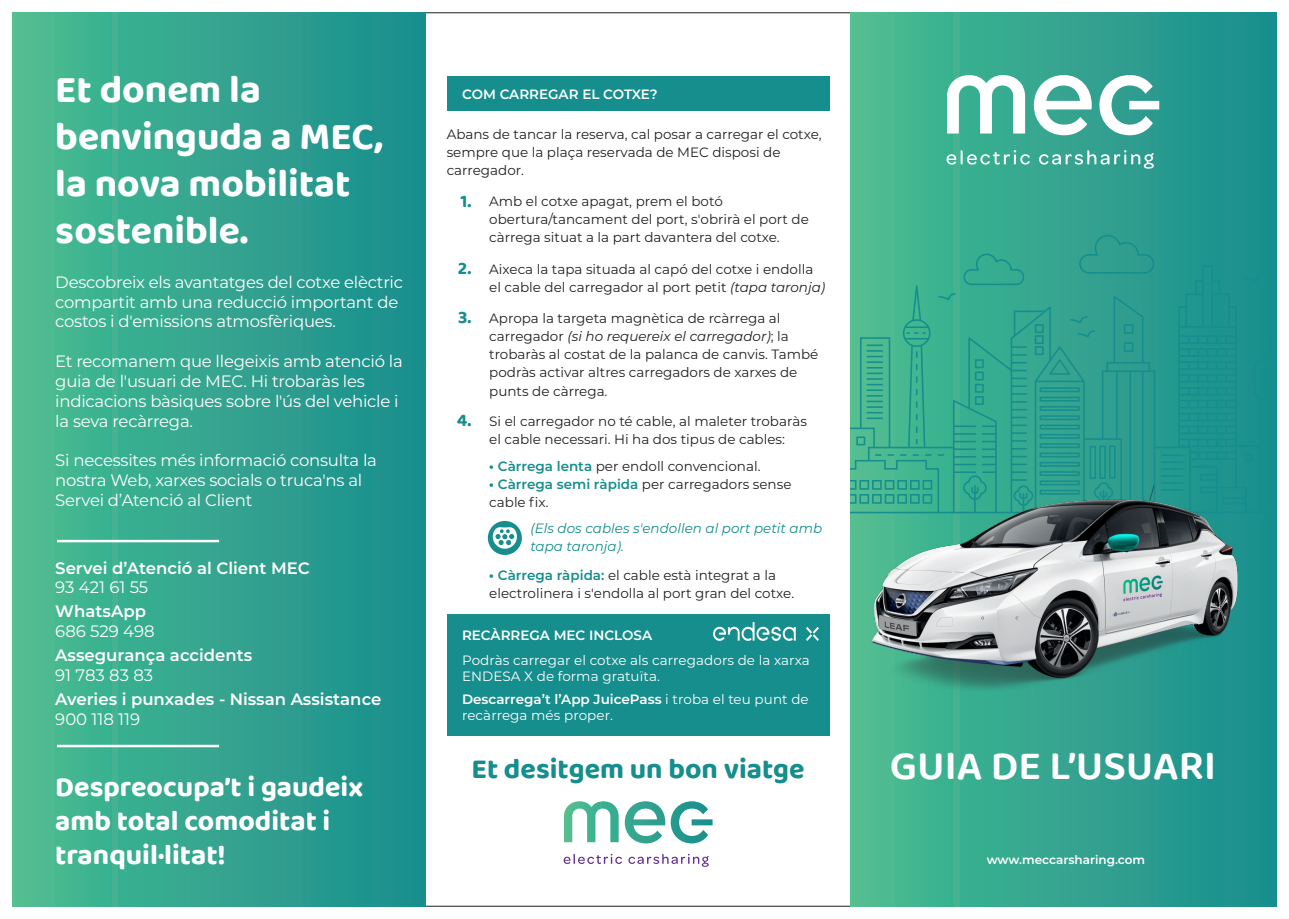
<style>
.page{position:relative;width:1289px;height:919px;background:#fff}
.page>*{position:absolute;margin:0;border:0;box-sizing:border-box;transform-origin:0 0}
.t1{font:600 42px "Baloo 2";color:#fff}
.t2{font:700 39px/46.8px "Baloo 2";color:#fff}
.t3{font:700 28.5px/34.2px "Baloo 2";color:#fff}
.t4{font:700 28.5px "Baloo 2";color:#158e8d}
.t5{font:700 18px "Baloo 2";color:#158e8d}
.t6{font:16.5px/19.8px "Montserrat";letter-spacing:-.015em;color:#fff}
.t7{font:600 16.5px "Montserrat";color:#fff}
.t8{font:13.5px/18px "Montserrat";color:#231f20}
.t9{font:13.5px/16.2px "Montserrat";letter-spacing:.005em;color:#fff}
.t10{font:italic 13.5px/18px "Montserrat";color:#158e8d}
.t11{font:600 13.5px "Montserrat";color:#fff}
.t12{font:600 12px "Montserrat";color:#fff}
.s1{font-style:italic}
.s2{font-family:"Baloo 2";font-weight:700;font-size:18px;color:#158e8d}
.s3{font-weight:900;color:#158e8d}
.s4{font-weight:600;color:#158e8d}
.s5{font-weight:600}
</style>
<div class="page">
<div style="left:850px;top:13px;width:426px;height:893px;background:linear-gradient(to right,#4dbd91,#188d8e)"></div>
<div style="left:13px;top:13px;width:412px;height:893px;background:linear-gradient(to right,#4dbd91,#198d8e)"></div>
<svg style="left:946px;top:150px;width:83px;height:15px"></svg>
<svg style="left:1039px;top:150px;width:114px;height:19px;background:#5bb3a5"></svg>
<svg style="left:947px;top:75px;width:212px;height:60px"></svg>
<div style="left:446px;top:77px;width:383px;height:34px;background:#158e8d"></div>
<hr style="left:57px;top:540px;width:162px;height:2px;background:#fff">
<hr style="left:57px;top:744px;width:162px;height:3px;background:#fff">
<div style="left:488px;top:521px;width:34px;height:34px;background:#158e8d;border-radius:50%"></div>
<svg style="left:492px;top:527px;width:25px;height:22px"></svg>
<svg style="left:850px;top:216px;width:426px;height:297px;background:#30a28e"></svg>
<img style="left:858px;top:467px;width:393px;height:242px">
<svg style="left:563px;top:853px;width:59px;height:10px"></svg>
<svg style="left:628px;top:853px;width:80px;height:13px"></svg>
<svg style="left:564px;top:801px;width:148px;height:42px"></svg>
<div style="left:446px;top:614px;width:383px;height:122px;background:#158e8d"></div>
<img style="left:713px;top:622px;width:105px;height:18px">
<h2 class="t2" style="left:55px;top:65px;width:329px">Et donem la benvinguda a MEC, la nova mobilitat sostenible.</h2>
<p class="t6" style="left:55px;top:271px;width:349px">Descobreix els avantatges del cotxe elèctric compartit amb una reducció important de costos i d'emissions atmosfèriques.</p>
<p class="t6" style="left:55px;top:351px;width:349px">Et recomanem que llegeixis amb atenció la guia de l'usuari de MEC. Hi trobaràs les indicacions bàsiques sobre l'ús del vehicle i la seva recàrrega.</p>
<p class="t6" style="left:55px;top:450px;width:323px">Si necessites més informació consulta la nostra Web, xarxes socials o truca'ns al<br>Servei d’Atenció al Client</p>
<p class="t7" style="left:55px;top:556px;width:256px">Servei d’Atenció al Client MEC</p>
<p class="t6" style="left:55px;top:577px;width:94px">93 421 61 55</p>
<p class="t7" style="left:55px;top:600px;width:92px">WhatsApp</p>
<p class="t6" style="left:55px;top:621px;width:101px">686 529 498</p>
<p class="t7" style="left:55px;top:643px;width:198px">Assegurança accidents</p>
<p class="t6" style="left:55px;top:664px;width:99px">91 783 83 83</p>
<p class="t7" style="left:55px;top:687px;width:327px">Averies i punxades - Nissan Assistance</p>
<p class="t6" style="left:55px;top:708px;width:86px">900 118 119</p>
<h3 class="t3" style="left:55px;top:769px;width:309px">Despreocupa’t i gaudeix amb total comoditat i tranquil·litat!</h3>
<p class="t11" style="left:462px;top:84px;width:197px">COM CARREGAR EL COTXE?</p>
<p class="t8" style="left:446px;top:125px;width:376px">Abans de tancar la reserva, cal posar a carregar el cotxe, sempre que la plaça reservada de MEC disposi de carregador.</p>
<h3 class="t5" style="left:460px;top:190px;width:12px">1.</h3>
<p class="t8" style="left:489px;top:192px;width:321px">Amb el cotxe apagat, prem el botó obertura/tancament del port, s'obrirà el port de càrrega situat a la part davantera del cotxe.</p>
<p class="t8" style="left:489px;top:259px;width:337px">Aixeca la tapa situada al capó del cotxe i endolla el cable del carregador al port petit <span class="s1">(tapa taronja)</span></p>
<h3 class="t5" style="left:458px;top:257px;width:15px">2.</h3>
<p class="t8" style="left:489px;top:309px;width:331px;text-indent:-31px"><span class="s2">3.</span> Apropa la targeta magnètica de rcàrrega al carregador <span class="s1">(si ho requereix el carregador)</span>; la trobaràs al costat de la palanca de canvis. També podràs activar altres carregadors de xarxes de punts de càrrega.</p>
<h3 class="t5" style="left:457px;top:409px;width:16px">4.</h3>
<p class="t8" style="left:489px;top:411px;width:319px">Si el carregador no té cable, al maleter trobaràs el cable necessari. Hi ha dos tipus de cables:</p>
<p class="t8" style="left:489px;top:456px;width:304px"><span class="s3">·</span> <span class="s4">Càrrega lenta</span> per endoll convencional.<br><span class="s3">·</span> <span class="s4">Càrrega semi ràpida</span> per carregadors sense cable fix.</p>
<p class="t10" style="left:530px;top:519px;width:293px">(Els dos cables s'endollen al port petit amb tapa taronja).</p>
<p class="t8" style="left:489px;top:565px;width:306px"><span class="s3">·</span> <span class="s4">Càrrega ràpida:</span> el cable està integrat a la electrolinera i s'endolla al port gran del cotxe.</p>
<p class="t11" style="left:462px;top:625px;width:191px">RECÀRREGA MEC INCLOSA</p>
<p class="t9" style="left:462px;top:651px;width:349px">Podràs carregar el cotxe als carregadors de la xarxa<br>ENDESA X de forma gratuïta.</p>
<p class="t9" style="left:462px;top:690px;width:348px"><span class="s5">Descarrega’t l’App JuicePass</span> i troba el teu punt de recàrrega més proper.</p>
<h3 class="t4" style="left:471px;top:751px;width:334px">Et desitgem un bon viatge</h3>
<h1 class="t1" style="left:889px;top:735px;width:327px">GUIA DE L’USUARI</h1>
<p class="t12" style="left:986px;top:851px;width:160px">www.meccarsharing.com</p>
</div>
